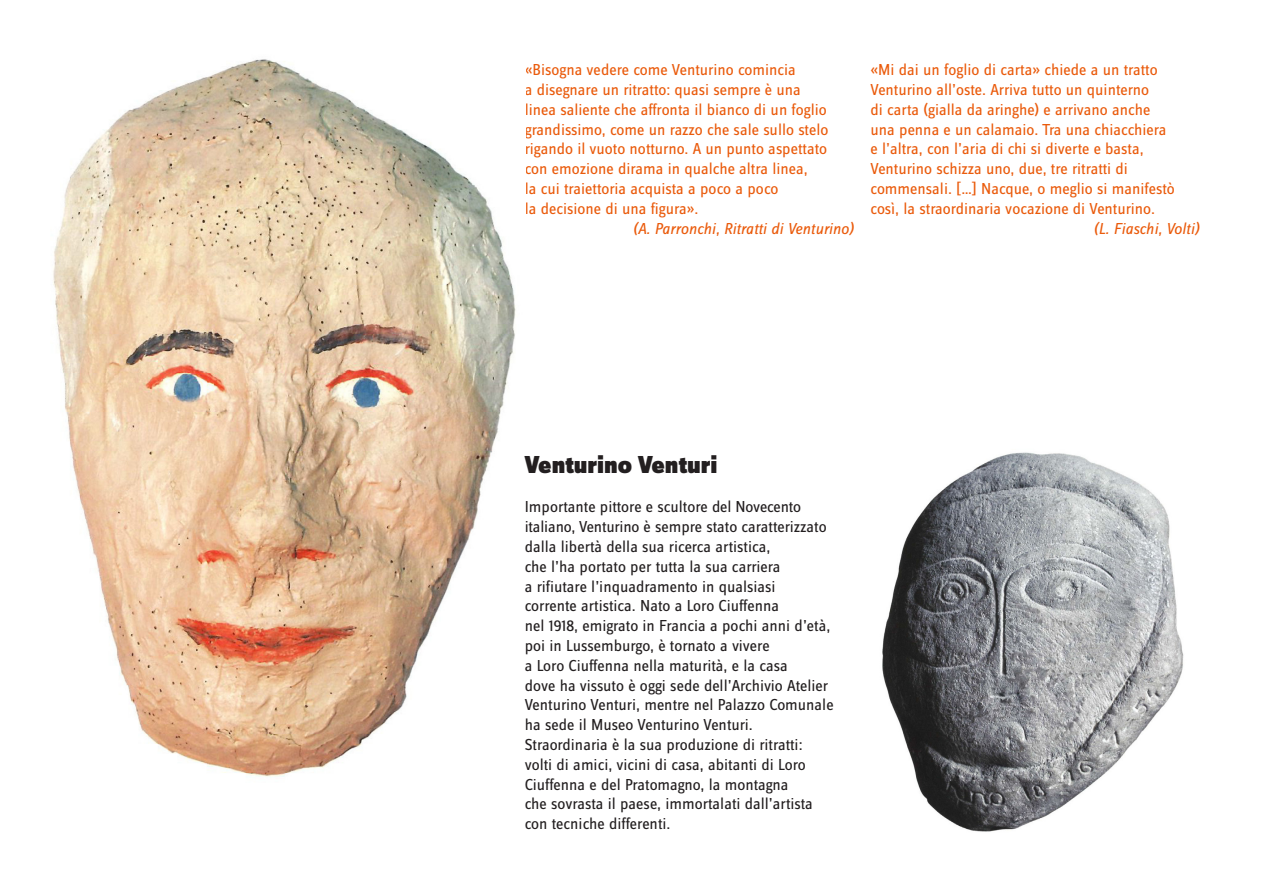
<style>
.page{position:relative;width:1263px;height:893px;background:#fff}
.page>*{position:absolute;margin:0;border:0;box-sizing:border-box;transform-origin:0 0}
.t1{font:900 25.5px "Zine Sans Dis";color:#231f20}
.t2{font:16.5px/19.8px "Zine Sans Dis";color:#231f20}
.t3{font:16.5px/19.8px "Zine Sans Dis";color:#ea5b0c}
.t4{font:italic 16.5px "Zine Sans Dis";color:#ea5b0c}
</style>
<div class="page">
<img style="left:882px;top:452px;width:302px;height:380px">
<img style="left:53px;top:59px;width:463px;height:718px">
<p class="t3" style="left:525px;top:61px;width:305px">«Bisogna vedere come Venturino comincia<br>a disegnare un ritratto: quasi sempre è una linea saliente che affronta il bianco di un foglio grandissimo, come un razzo che sale sullo stelo rigando il vuoto notturno. A un punto aspettato con emozione dirama in qualche altra linea,<br>la cui traiettoria acquista a poco a poco<br>la decisione di una figura».</p>
<p class="t4" style="left:633px;top:220px;width:222px">(A. Parronchi, Ritratti di Venturino)</p>
<p class="t3" style="left:870px;top:61px;width:306px">«Mi dai un foglio di carta» chiede a un tratto Venturino all’oste. Arriva tutto un quinterno<br>di carta (gialla da aringhe) e arrivano anche una penna e un calamaio. Tra una chiacchiera e l’altra, con l’aria di chi si diverte e basta, Venturino schizza uno, due, tre ritratti di commensali. […] Nacque, o meglio si manifestò così, la straordinaria vocazione di Venturino.</p>
<p class="t4" style="left:1093px;top:220px;width:107px">(L. Fiaschi, Volti)</p>
<h1 class="t1" style="left:525px;top:450px;width:194px">Venturino Venturi</h1>
<p class="t2" style="left:525px;top:498px;width:310px">Importante pittore e scultore del Novecento italiano, Venturino è sempre stato caratterizzato dalla libertà della sua ricerca artistica,<br>che l’ha portato per tutta la sua carriera<br>a rifiutare l’inquadramento in qualsiasi<br>corrente artistica. Nato a Loro Ciuffenna<br>nel 1918, emigrato in Francia a pochi anni d’età, poi in Lussemburgo, è tornato a vivere<br>a Loro Ciuffenna nella maturità, e la casa<br>dove ha vissuto è oggi sede dell’Archivio Atelier Venturino Venturi, mentre nel Palazzo Comunale ha sede il Museo Venturino Venturi.<br>Straordinaria è la sua produzione di ritratti: volti di amici, vicini di casa, abitanti di Loro Ciuffenna e del Pratomagno, la montagna<br>che sovrasta il paese, immortalati dall’artista con tecniche differenti.</p>
</div>
